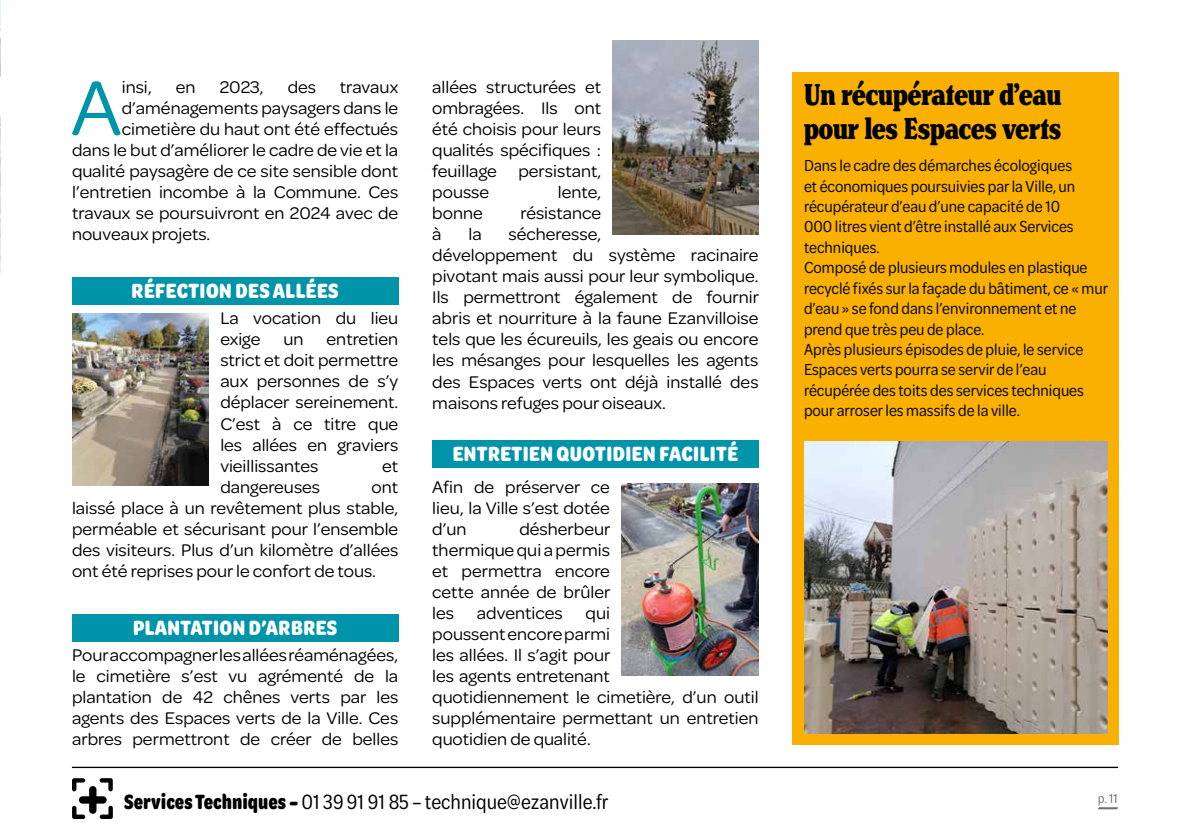
<style>
.page{position:relative;width:1191px;height:840px;background:#fff}
.page>*{position:absolute;margin:0;border:0;box-sizing:border-box;transform-origin:0 0}
.t1{font:82.4px "Omnes";color:#0094aa}
.t2{font:800 extra-condensed 32px/34px "Henriette";color:#000}
.t3{font:700 22px "Omnes Cond";letter-spacing:.02em;color:#fff}
.t4{font:22px "Omnes Narrow";color:#000}
.t5{font:18px/21px "Omnes";color:#000;text-align:justify}
.t6{font:17px/20.4px "Omnes Cond";color:#000}
.t7{font:14px "Omnes Narrow";color:#706f6f}
.s1{font-weight:700}
</style>
<div class="page">
<svg style="left:1098px;top:807px;width:20px;height:2px"></svg>
<svg style="left:72px;top:766px;width:1046px;height:1px"></svg>
<svg style="left:72px;top:778px;width:41px;height:40px"></svg>
<div style="left:792px;top:72px;width:327px;height:672px;background:#f9b000"></div>
<div style="left:72px;top:277px;width:326px;height:28px;background:#0094aa"></div>
<div style="left:72px;top:613px;width:326px;height:28px;background:#0094aa"></div>
<div style="left:432px;top:439px;width:326px;height:28px;background:#0094aa"></div>
<img style="left:621px;top:483px;width:137px;height:192px">
<img style="left:612px;top:41px;width:146px;height:193px">
<img style="left:72px;top:314px;width:137px;height:171px">
<svg style="left:0;top:0;width:1px;height:273px"></svg>
<img style="left:804px;top:441px;width:303px;height:292px">
<h1 class="t1" style="left:71px;top:53px;width:52px">A</h1>
<p class="t5" style="left:122px;top:75px;width:32px">insi,</p>
<p class="t5" style="left:176px;top:75px;width:21px">en</p>
<p class="t5" style="left:220px;top:75px;width:45px">2023,</p>
<p class="t5" style="left:288px;top:75px;width:30px">des</p>
<p class="t5" style="left:340px;top:75px;width:60px">travaux</p>
<p class="t5" style="left:122px;top:97px;width:278px">d’aménagements paysagers dans le</p>
<p class="t5" style="left:122px;top:118px;width:278px">cimetière du haut ont été effectués</p>
<p class="t5" style="left:72px;top:139px;width:328px">dans le but d’améliorer le cadre de vie et la</p>
<p class="t5" style="left:72px;top:160px;width:328px">qualité paysagère de ce site sensible dont</p>
<p class="t5" style="left:72px;top:181px;width:328px">l’entretien incombe à la Commune. Ces</p>
<p class="t5" style="left:72px;top:202px;width:328px">travaux se poursuivront en 2024 avec de</p>
<p class="t5" style="left:72px;top:223px;width:140px">nouveaux projets.</p>
<p class="t3" style="left:132px;top:276px;width:208px">RÉFECTION DES ALLÉES</p>
<p class="t5" style="left:220px;top:306px;width:179px">La vocation du lieu exige</p>
<p class="t5" style="left:220px;top:328px;width:179px;text-indent:106px">entretien strict et doit permettre aux personnes de s’y déplacer sereinement.<br>C’est à ce titre que les allées en graviers vieillissantes</p>
<p class="t5" style="left:283px;top:328px;width:22px">un</p>
<p class="t5" style="left:382px;top:454px;width:18px">et</p>
<p class="t5" style="left:220px;top:475px;width:101px">dangereuses</p>
<p class="t5" style="left:72px;top:475px;width:328px;text-indent:299px">ont laissé place à un revêtement plus stable, perméable et sécurisant pour l’ensemble des visiteurs. Plus d’un kilomètre d’allées ont été reprises pour le confort de tous.</p>
<p class="t3" style="left:133px;top:612px;width:206px">PLANTATION D’ARBRES</p>
<p class="t5" style="left:72px;top:642px;width:328px">Pour accompagner les allées réaménagées, le cimetière s’est vu agrémenté de la plantation de 42 chênes verts par les agents des Espaces verts de la Ville. Ces arbres permettront de créer de belles</p>
<p class="t5" style="left:432px;top:75px;width:170px">allées structurées et ombragées. Ils ont été choisis pour leurs qualités spécifiques : feuillage persistant, pousse</p>
<p class="t5" style="left:558px;top:181px;width:45px">lente,</p>
<p class="t5" style="left:432px;top:202px;width:52px">bonne</p>
<p class="t5" style="left:520px;top:202px;width:82px">résistance</p>
<p class="t5" style="left:432px;top:223px;width:11px">à</p>
<p class="t5" style="left:468px;top:223px;width:15px">la</p>
<p class="t5" style="left:432px;top:223px;width:328px;text-align:left;text-indent:76px">sécheresse,<br>développement du système racinaire pivotant mais aussi pour leur symbolique.<br>Ils permettront également de fournir abris et nourriture à la faune Ezanvilloise tels que les écureuils, les geais ou encore les mésanges pour lesquelles les agents des Espaces verts ont déjà installé des maisons refuges pour oiseaux.</p>
<p class="t3" style="left:453px;top:438px;width:287px">ENTRETIEN QUOTIDIEN FACILITÉ</p>
<p class="t5" style="left:432px;top:474px;width:179px">Afin de préserver ce lieu, la Ville s’est dotée d’un</p>
<p class="t5" style="left:432px;top:517px;width:180px;text-indent:87px">désherbeur thermique qui a permis et permettra encore cette année de brûler les</p>
<p class="t5" style="left:477px;top:601px;width:87px">adventices</p>
<p class="t5" style="left:432px;top:601px;width:328px;text-align:left;text-indent:153px">qui<br>poussent encore parmi<br>les allées. Il s’agit pour<br>les agents entretenant<br>quotidiennement le cimetière, d’un outil supplémentaire permettant un entretien quotidien de qualité.</p>
<p class="t4" style="left:124px;top:787px;width:486px"><span class="s1">Services Techniques –</span> 01 39 91 91 85 – technique@ezanville.fr</p>
<h2 class="t2" style="left:804px;top:78px;width:259px">Un récupérateur d’eau pour les Espaces verts</h2>
<p class="t6" style="left:804px;top:154px;width:305px">Dans le cadre des démarches écologiques<br>et économiques poursuivies par la Ville, un récupérateur d’eau d’une capacité de 10<br>000 litres vient d’être installé aux Services techniques.<br>Composé de plusieurs modules en plastique recyclé fixés sur la façade du bâtiment, ce « mur d’eau » se fond dans l’environnement et ne prend que très peu de place.<br>Après plusieurs épisodes de pluie, le service Espaces verts pourra se servir de l’eau récupérée des toits des services techniques pour arroser les massifs de la ville.</p>
<p class="t7" style="left:1098px;top:789px;width:22px">p. 11</p>
</div>
